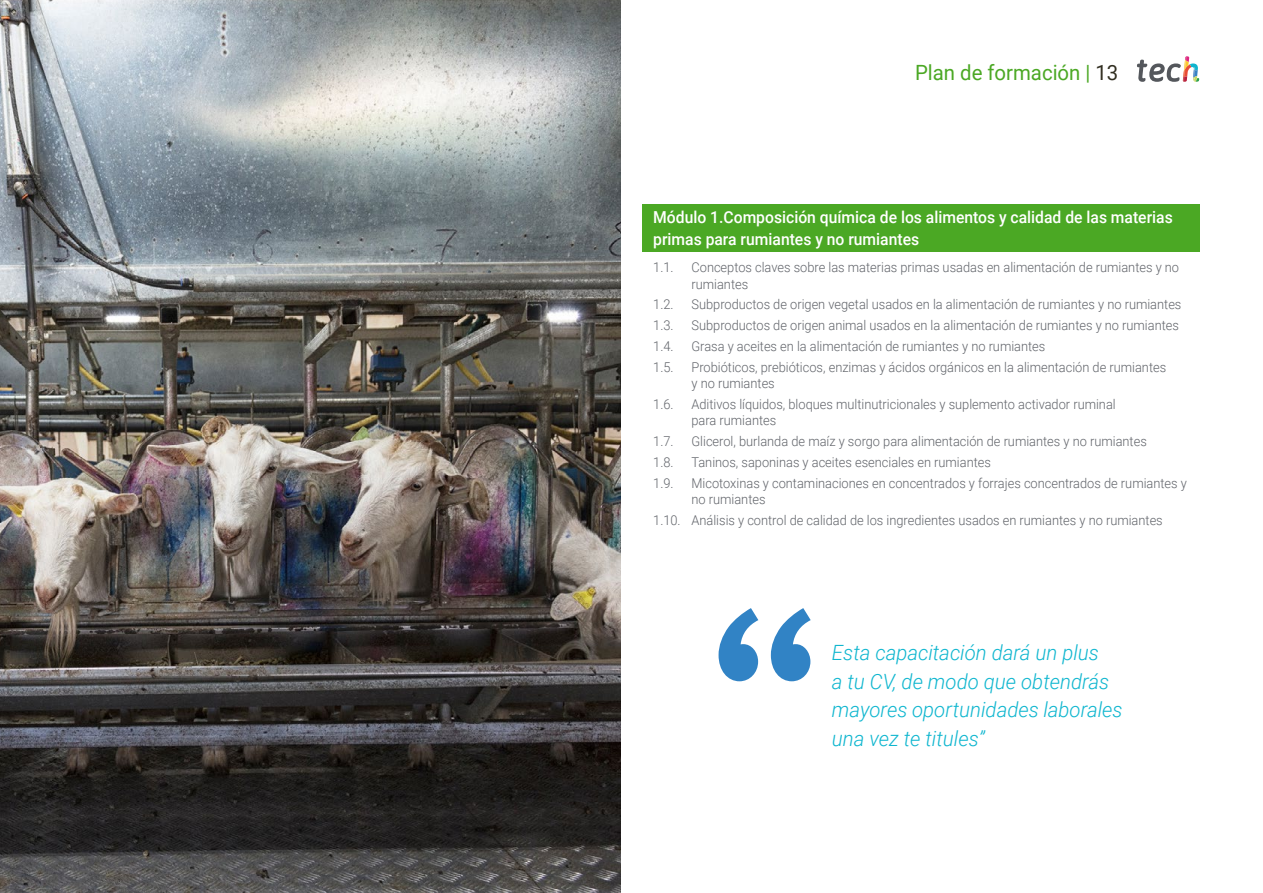
<style>
.page{position:relative;width:1263px;height:893px;background:#fff}
.page>*{position:absolute;margin:0;border:0;box-sizing:border-box;transform-origin:0 0}
.t1{font:italic 300 21px/28.5px "Roboto";color:#0fb6cf}
.t2{font:21px "Roboto";color:#4ba824}
.t3{font:500 16.5px/22.5px "Roboto";color:#fff;scale:.95 1}
.t4{font:300 13.5px/16.5px "Roboto";color:#61646a;scale:.95 1}
.s1{color:#312e20}
</style>
<div class="page">
<img style="left:0;top:0;width:621px;height:893px">
<div style="left:642px;top:204px;width:557px;height:47px;background:#4ba824"></div>
<svg style="left:1137px;top:56px;width:62px;height:26px"></svg>
<svg style="left:718px;top:608px;width:93px;height:73px"></svg>
<h1 class="t2" style="left:915px;top:57px;width:205px">Plan de formación | <span class="s1">13</span></h1>
<p class="t3" style="left:653px;top:205px;width:548px">Módulo 1.Composición química de los alimentos y calidad de las materias primas para rumiantes y no rumiantes</p>
<p class="t4" style="left:653px;top:259px;width:23px">1.1.</p>
<p class="t4" style="left:691px;top:259px;width:515px">Conceptos claves sobre las materias primas usadas en alimentación de rumiantes y no rumiantes</p>
<p class="t4" style="left:653px;top:296px;width:23px">1.2.</p>
<p class="t4" style="left:691px;top:296px;width:517px">Subproductos de origen vegetal usados en la alimentación de rumiantes y no rumiantes</p>
<p class="t4" style="left:653px;top:317px;width:23px">1.3.</p>
<p class="t4" style="left:691px;top:317px;width:515px">Subproductos de origen animal usados en la alimentación de rumiantes y no rumiantes</p>
<p class="t4" style="left:653px;top:337px;width:23px">1.4.</p>
<p class="t4" style="left:691px;top:337px;width:374px">Grasa y aceites en la alimentación de rumiantes y no rumiantes</p>
<p class="t4" style="left:653px;top:358px;width:23px">1.5.</p>
<p class="t4" style="left:691px;top:358px;width:501px">Probióticos, prebióticos, enzimas y ácidos orgánicos en la alimentación de rumiantes y no rumiantes</p>
<p class="t4" style="left:653px;top:395px;width:23px">1.6.</p>
<p class="t4" style="left:691px;top:395px;width:448px">Aditivos líquidos, bloques multinutricionales y suplemento activador ruminal para rumiantes</p>
<p class="t4" style="left:653px;top:433px;width:23px">1.7.</p>
<p class="t4" style="left:691px;top:433px;width:481px">Glicerol, burlanda de maíz y sorgo para alimentación de rumiantes y no rumiantes</p>
<p class="t4" style="left:653px;top:453px;width:23px">1.8.</p>
<p class="t4" style="left:691px;top:453px;width:317px">Taninos, saponinas y aceites esenciales en rumiantes</p>
<p class="t4" style="left:653px;top:474px;width:23px">1.9.</p>
<p class="t4" style="left:691px;top:474px;width:523px">Micotoxinas y contaminaciones en concentrados y forrajes concentrados de rumiantes y no rumiantes</p>
<p class="t4" style="left:653px;top:511px;width:538px">1.10. Análisis y control de calidad de los ingredientes usados en rumiantes y no rumiantes</p>
<h1 class="t1" style="left:832px;top:638px;width:292px">Esta capacitación dará un plus<br>a tu CV, de modo que obtendrás mayores oportunidades laborales una vez te titules”</h1>
</div>
